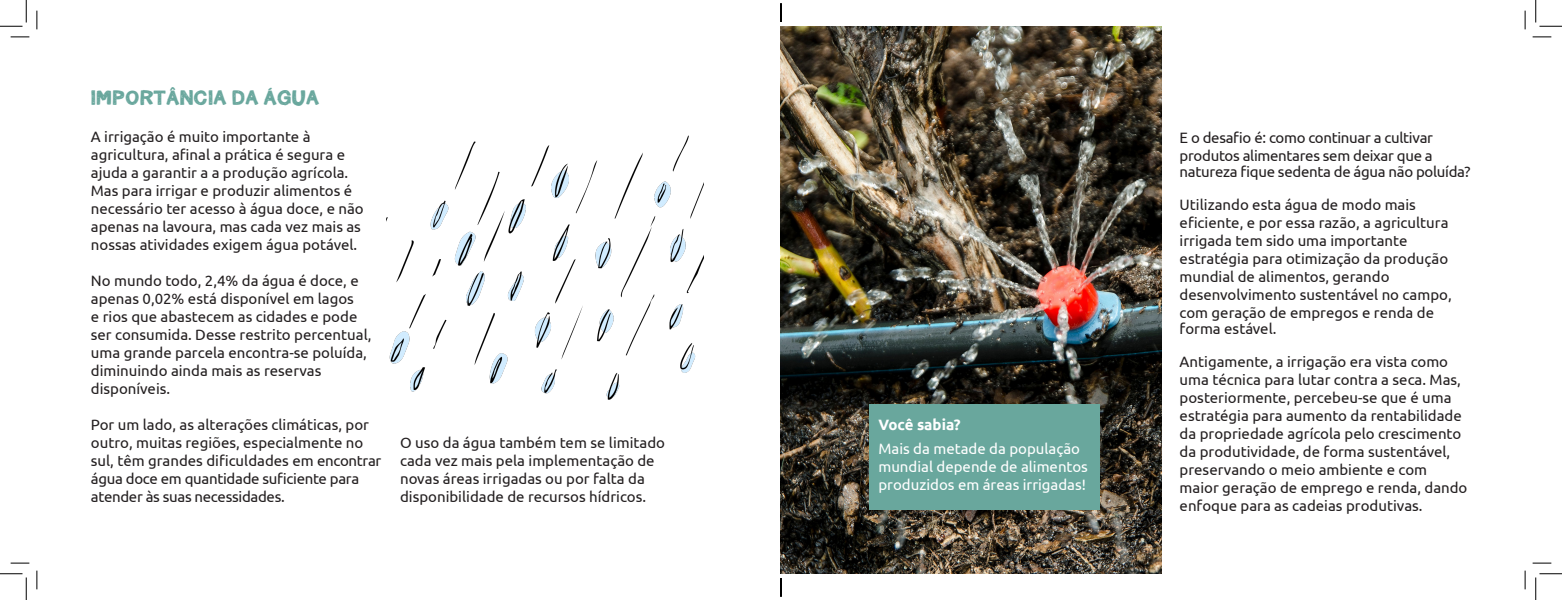
<style>
.page{position:relative;width:1562px;height:600px;background:#fff}
.page>*{position:absolute;margin:0;border:0;box-sizing:border-box;transform-origin:0 0}
.t1{font:17.5px "Carnetdevoyage";color:#69a79d}
.Texto_Corrido{font:15px/18px "Ubuntu";color:#231f20}
.Texto_Corrido-2{font:15px/18px "Ubuntu";letter-spacing:-.02em;color:#231f20}
.t2{font:15px/18px "Ubuntu";color:#fff}
.t3{font:700 15px "Ubuntu";color:#fff}
</style>
<div class="page">
<img style="left:387px;top:135px;width:317px;height:265px">
<img style="left:781px;top:26px;width:381px;height:548px">
<div style="left:870px;top:404px;width:230px;height:106px;background:#69a79d"></div>
<svg style="left:11px;top:36px;width:18px;height:2px"></svg>
<svg style="left:1533px;top:36px;width:18px;height:2px"></svg>
<svg style="left:11px;top:562px;width:18px;height:2px"></svg>
<svg style="left:1533px;top:562px;width:18px;height:2px"></svg>
<svg style="left:36px;top:11px;width:2px;height:18px"></svg>
<svg style="left:36px;top:571px;width:2px;height:18px"></svg>
<svg style="left:1524px;top:11px;width:2px;height:18px"></svg>
<svg style="left:1524px;top:571px;width:2px;height:18px"></svg>
<svg style="left:0;top:0;width:27px;height:27px"></svg>
<svg style="left:0;top:573px;width:27px;height:27px"></svg>
<svg style="left:1535px;top:0;width:27px;height:27px"></svg>
<svg style="left:1535px;top:573px;width:27px;height:27px"></svg>
<svg style="left:780px;top:3px;width:2px;height:19px"></svg>
<svg style="left:780px;top:578px;width:2px;height:19px"></svg>
<p class="t1" style="left:91px;top:85px;width:230px">IMPORTÂNCIA DA ÁGUA</p>
<p class="Texto_Corrido" style="left:91px;top:128px;width:274px">A irrigação é muito importante à agricultura, afinal a prática é segura e ajuda a garantir a a produção agrícola.<br>Mas para irrigar e produzir alimentos é necessário ter acesso à água doce, e não apenas na lavoura, mas cada vez mais as nossas atividades exigem água potável.</p>
<p class="Texto_Corrido" style="left:91px;top:272px;width:282px">No mundo todo, 2,4% da água é doce, e apenas 0,02% está disponível em lagos<br>e rios que abastecem as cidades e pode ser consumida. Desse restrito percentual, uma grande parcela encontra-se poluída, diminuindo ainda mais as reservas disponíveis.</p>
<p class="Texto_Corrido" style="left:91px;top:416px;width:292px">Por um lado, as alterações climáticas, por outro, muitas regiões, especialmente no sul, têm grandes dificuldades em encontrar água doce em quantidade suficiente para atender às suas necessidades.</p>
<p class="t3" style="left:878px;top:416px;width:84px">Você sabia?</p>
<p class="Texto_Corrido" style="left:400px;top:433px;width:266px">O uso da água também tem se limitado cada vez mais pela implementação de novas áreas irrigadas ou por falta da disponibilidade de recursos hídricos.</p>
<p class="t2" style="left:878px;top:440px;width:211px">Mais da metade da população mundial depende de alimentos produzidos em áreas irrigadas!</p>
<p class="Texto_Corrido-2" style="left:1180px;top:128px;width:255px">E o desafio é: como continuar a cultivar produtos alimentares sem deixar que a</p>
<p class="Texto_Corrido-2" style="left:1180px;top:163px;width:292px">natureza fique sedenta de água não poluída?</p>
<p class="Texto_Corrido" style="left:1180px;top:195px;width:274px">Utilizando esta água de modo mais eficiente, e por essa razão, a agricultura irrigada tem sido uma importante estratégia para otimização da produção mundial de alimentos, gerando desenvolvimento sustentável no campo, com geração de empregos e renda de</p>
<p class="Texto_Corrido" style="left:1180px;top:319px;width:98px">forma estável.</p>
<p class="Texto_Corrido" style="left:1180px;top:352px;width:283px">Antigamente, a irrigação era vista como uma técnica para lutar contra a seca. Mas,</p>
<p class="Texto_Corrido" style="left:1180px;top:388px;width:289px">posteriormente, percebeu-se que é uma estratégia para aumento da rentabilidade da propriedade agrícola pelo crescimento da produtividade, de forma sustentável, preservando o meio ambiente e com maior geração de emprego e renda, dando enfoque para as cadeias produtivas.</p>
</div>
